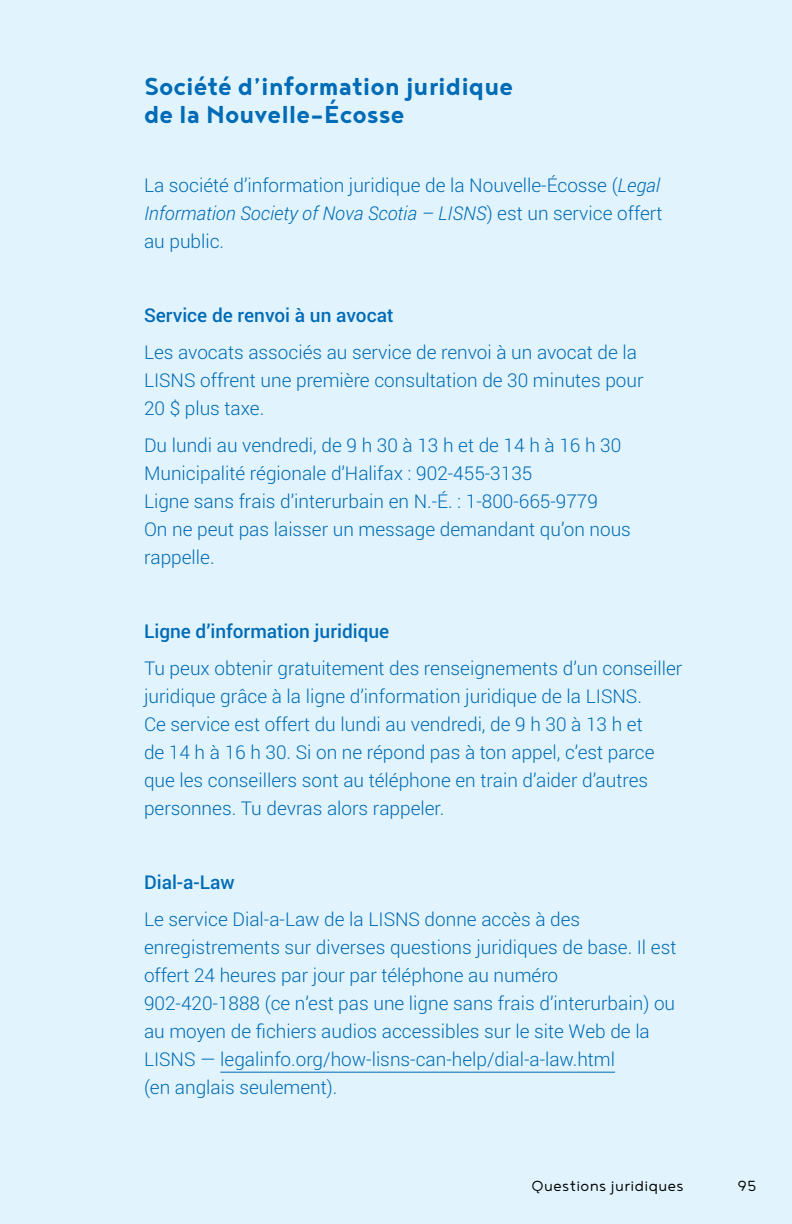
<style>
.page{position:relative;width:792px;height:1224px;background:#e1f4fd}
.page>*{position:absolute;margin:0;border:0;box-sizing:border-box;transform-origin:0 0}
.Heading_4{font:700 30px/28px "Noyh";color:#006bb6}
.t1{font:300 19px/28px "Roboto";color:#006bb6}
.t2{font:500 19px "Roboto";color:#006bb6}
.t3{font:18px "Noyh R Light";letter-spacing:.02em;color:#000}
.s1{font-style:italic}
</style>
<div class="page">
<hr style="left:220px;top:1072px;width:395px;height:1px;background:#006bb6">
<p class="Heading_4" style="left:144px;top:71px;width:371px">Société d’information juridique de la Nouvelle-Écosse</p>
<p class="t1" style="left:144px;top:171px;width:520px">La société d’information juridique de la Nouvelle-Écosse (<span class="s1">Legal<br>Information Society of Nova Scotia – LISNS</span>) est un service offert au public.</p>
<p class="t2" style="left:144px;top:302px;width:251px">Service de renvoi à un avocat</p>
<p class="t1" style="left:144px;top:338px;width:501px">Les avocats associés au service de renvoi à un avocat de la<br>LISNS offrent une première consultation de 30 minutes pour<br>20 $ plus taxe.</p>
<p class="t1" style="left:144px;top:431px;width:479px">Du lundi au vendredi, de 9 h 30 à 13 h et de 14 h à 16 h 30</p>
<p class="t1" style="left:144px;top:459px;width:390px">Municipalité régionale d’Halifax : 902-455-3135</p>
<p class="t1" style="left:144px;top:487px;width:456px">Ligne sans frais d’interurbain en N.-É. : 1-800-665-9779</p>
<p class="t1" style="left:144px;top:515px;width:488px">On ne peut pas laisser un message demandant qu’on nous rappelle.</p>
<p class="t2" style="left:144px;top:618px;width:247px">Ligne d’information juridique</p>
<p class="t1" style="left:144px;top:654px;width:540px">Tu peux obtenir gratuitement des renseignements d’un conseiller juridique grâce à la ligne d’information juridique de la LISNS.<br>Ce service est offert du lundi au vendredi, de 9 h 30 à 13 h et<br>de 14 h à 16 h 30. Si on ne répond pas à ton appel, c’est parce que les conseillers sont au téléphone en train d’aider d’autres personnes. Tu devras alors rappeler.</p>
<p class="t2" style="left:144px;top:869px;width:92px">Dial-a-Law</p>
<p class="t1" style="left:144px;top:905px;width:534px">Le service Dial-a-Law de la LISNS donne accès à des enregistrements sur diverses questions juridiques de base. Il est offert 24 heures par jour par téléphone au numéro 902-420-1888 (ce n’est pas une ligne sans frais d’interurbain) ou au moyen de fichiers audios accessibles sur le site Web de la LISNS ― legalinfo.org/how-lisns-can-help/dial-a-law.html<br>(en anglais seulement).</p>
<p class="t3" style="left:532px;top:1176px;width:154px">Questions juridiques</p>
<p class="t3" style="left:738px;top:1176px;width:20px">95</p>
</div>
